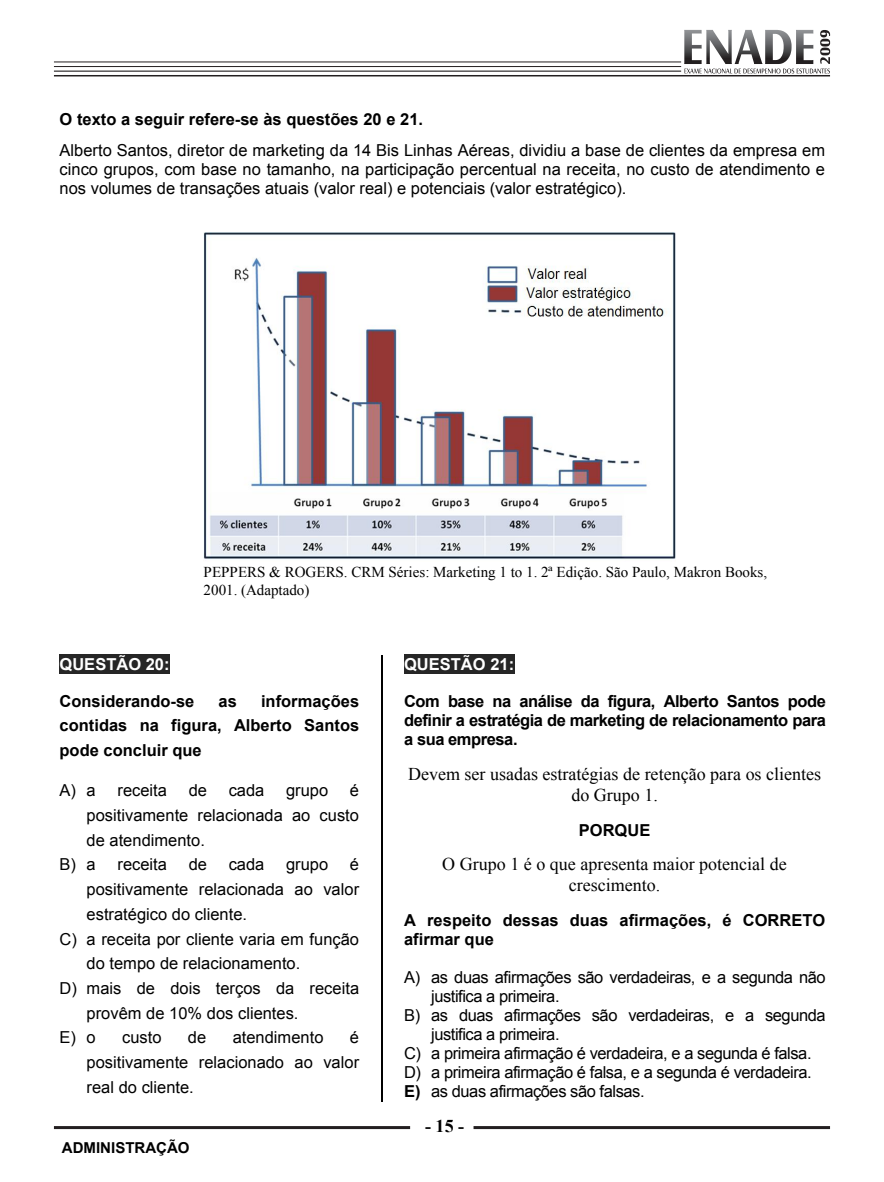
<style>
.page{position:relative;width:884px;height:1182px;background:#fff}
.page>*{position:absolute;margin:0;border:0;box-sizing:border-box;transform-origin:0 0}
.t1{font:18px/20.5px "Times New Roman";color:#000;text-align:center}
.t2{font:700 18px "Times New Roman";color:#000}
.t3{font:16.5px/24.6px "Arial";color:#000}
.t4{font:16.5px "Arial";letter-spacing:-.025em;color:#000}
.t5{font:700 16.5px/18.9px "Arial";color:#000;text-align:justify}
.t6{font:700 16.5px "Arial";color:#fff}
.t7{font:15px/17.2px "Times New Roman";color:#000}
.t8{font:700 15px "Arial";color:#000}
.s1{font-weight:700}
</style>
<div class="page">
<hr style="left:54px;top:62px;width:627px;height:1px;background:#231f20">
<hr style="left:54px;top:66px;width:627px;height:1px;background:#231f20">
<hr style="left:54px;top:71px;width:627px;height:1px;background:#231f20">
<hr style="left:54px;top:75px;width:776px;height:1px;background:#231f20">
<hr style="left:473px;top:1125px;width:357px;height:3px;background:#231f20">
<hr style="left:54px;top:1125px;width:356px;height:3px;background:#231f20">
<svg style="left:684px;top:30px;width:146px;height:43px"></svg>
<img style="left:204px;top:232px;width:471px;height:327px">
<div style="left:60px;top:654px;width:110px;height:20px;background:#262626"></div>
<div style="left:404px;top:654px;width:110px;height:20px;background:#262626"></div>
<hr style="left:381px;top:655px;width:1px;height:446px;background:#000">
<p class="t3" style="left:60px;top:104px;width:767px;line-height:30.9px"><span class="s1">O texto a seguir refere-se às questões 20 e 21.<br></span>Alberto Santos, diretor de marketing da 14 Bis Linhas Aéreas, dividiu a base de clientes da empresa em</p>
<p class="t3" style="left:60px;top:160px;width:767px;line-height:19px">cinco grupos, com base no tamanho, na participação percentual na receita, no custo de atendimento e nos volumes de transações atuais (valor real) e potenciais (valor estratégico).</p>
<p class="t7" style="left:204px;top:563px;width:565px">PEPPERS &amp; ROGERS. CRM Séries: Marketing 1 to 1. 2ª Edição. São Paulo, Makron Books,<br>2001. (Adaptado)</p>
<p class="t6" style="left:60px;top:653px;width:111px">QUESTÃO 20:</p>
<p class="t5" style="left:60px;top:692px;width:136px">Considerando-se</p>
<p class="t5" style="left:218px;top:692px;width:20px">as</p>
<p class="t5" style="left:60px;top:689px;width:301px;line-height:24.6px;text-indent:201px">informações contidas na figura, Alberto Santos pode concluir que</p>
<p class="t3" style="left:60px;top:778px;width:38px">A) a</p>
<p class="t3" style="left:117px;top:778px;width:51px">receita</p>
<p class="t3" style="left:189px;top:778px;width:20px">de</p>
<p class="t3" style="left:229px;top:778px;width:37px">cada</p>
<p class="t3" style="left:286px;top:778px;width:44px">grupo</p>
<p class="t3" style="left:350px;top:778px;width:11px">é</p>
<p class="t3" style="left:87px;top:803px;width:274px">positivamente relacionada ao custo</p>
<p class="t3" style="left:87px;top:827px;width:120px">de atendimento.</p>
<p class="t3" style="left:60px;top:852px;width:38px">B) a</p>
<p class="t3" style="left:117px;top:852px;width:51px">receita</p>
<p class="t3" style="left:189px;top:852px;width:20px">de</p>
<p class="t3" style="left:229px;top:852px;width:37px">cada</p>
<p class="t3" style="left:286px;top:852px;width:44px">grupo</p>
<p class="t3" style="left:350px;top:852px;width:11px">é</p>
<p class="t3" style="left:87px;top:877px;width:274px">positivamente relacionada ao valor</p>
<p class="t3" style="left:87px;top:901px;width:162px">estratégico do cliente.</p>
<p class="t3" style="left:60px;top:926px;width:301px">C) a receita por cliente varia em função</p>
<p class="t3" style="left:87px;top:951px;width:215px">do tempo de relacionamento.</p>
<p class="t3" style="left:60px;top:975px;width:301px">D) mais de dois terços da receita</p>
<p class="t3" style="left:87px;top:1000px;width:213px">provêm de 10% dos clientes.</p>
<p class="t3" style="left:60px;top:1025px;width:38px">E) o</p>
<p class="t3" style="left:122px;top:1025px;width:41px">custo</p>
<p class="t3" style="left:188px;top:1025px;width:20px">de</p>
<p class="t3" style="left:233px;top:1025px;width:92px">atendimento</p>
<p class="t3" style="left:87px;top:1025px;width:274px;text-align:justify;text-indent:263px">é positivamente relacionado ao valor real do cliente.</p>
<p class="t8" style="left:62px;top:1137px;width:129px">ADMINISTRAÇÃO</p>
<p class="t6" style="left:404px;top:653px;width:111px">QUESTÃO 21:</p>
<p class="t5" style="left:404px;top:692px;width:423px">Com base na análise da figura, Alberto Santos pode definir a estratégia de marketing de relacionamento para a sua empresa.</p>
<p class="t1" style="left:408px;top:763px;width:414px">Devem ser usadas estratégias de retenção para os clientes do Grupo 1.</p>
<p class="t5" style="left:579px;top:821px;width:73px">PORQUE</p>
<p class="t1" style="left:442px;top:853px;width:346px">O Grupo 1 é o que apresenta maior potencial de crescimento.</p>
<p class="t5" style="left:404px;top:911px;width:423px">A respeito dessas duas afirmações, é CORRETO afirmar que</p>
<p class="t4" style="left:404px;top:966px;width:423px">A) as duas afirmações são verdadeiras, e a segunda não</p>
<p class="t4" style="left:431px;top:985px;width:130px">justifica a primeira.</p>
<p class="t4" style="left:404px;top:1004px;width:423px">B) as duas afirmações são verdadeiras, e a segunda</p>
<p class="t4" style="left:431px;top:1022px;width:130px">justifica a primeira.</p>
<p class="t4" style="left:404px;top:1041px;width:409px">C) a primeira afirmação é verdadeira, e a segunda é falsa.</p>
<p class="t4" style="left:404px;top:1060px;width:409px">D) a primeira afirmação é falsa, e a segunda é verdadeira.</p>
<p class="t4" style="left:404px;top:1079px;width:242px"><span class="s1">E)</span> as duas afirmações são falsas.</p>
<p class="t2" style="left:425px;top:1113px;width:41px">- 15 -</p>
</div>
